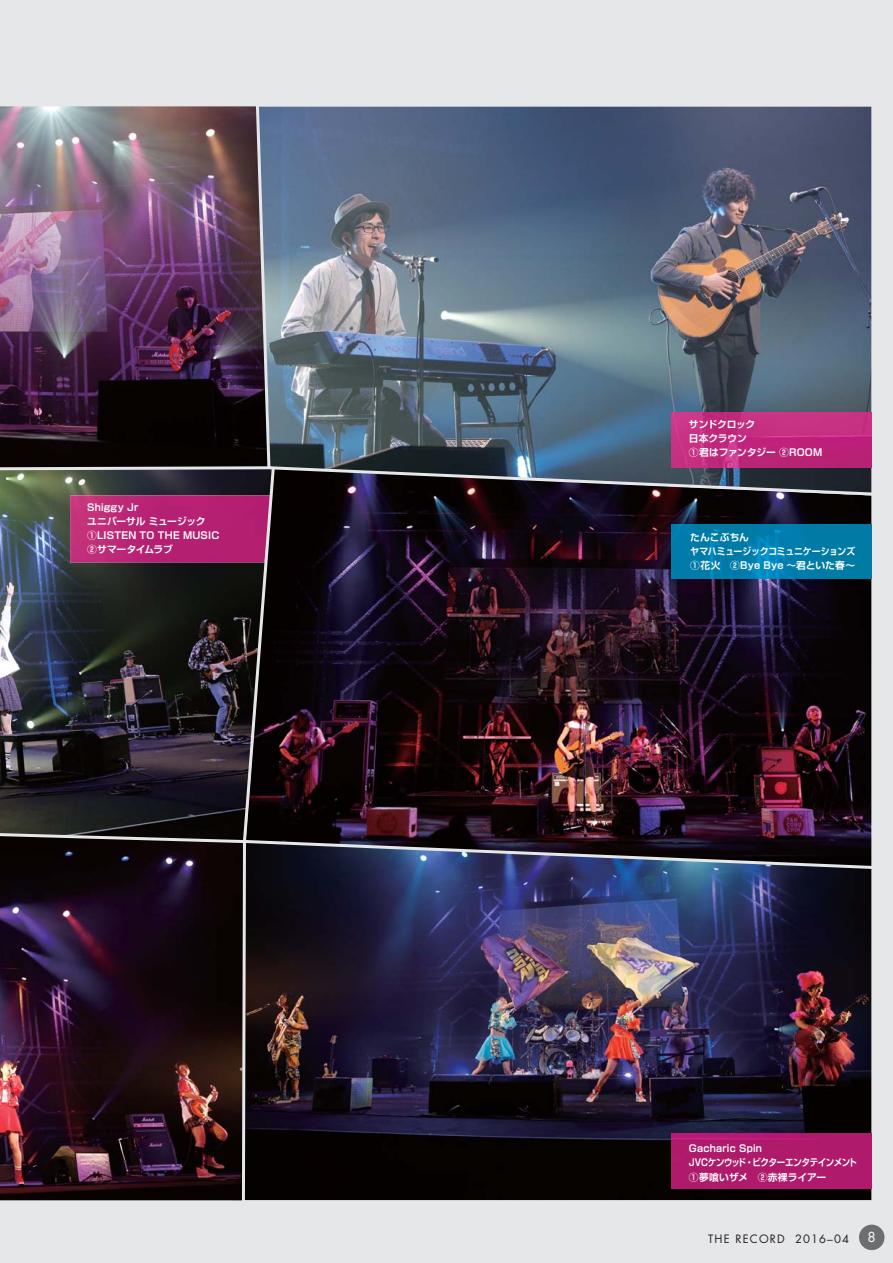
<style>
.page{position:relative;width:893px;height:1263px;background:#e6e7e8}
.page>*{position:absolute;margin:0;border:0;box-sizing:border-box;transform-origin:0 0}
.t1{font:13.5px "Futura";color:#fff}
.t2{font:11.25px "Futura";letter-spacing:.1em;color:#231f20}
.t3{font:9.75px/14.1px "Shin Go Pr 6 De Bold 90 pv RKSJ H";letter-spacing:.005em;color:#fff}
.t4{font:9.75px/14.1px "Shin Go Pr 6 De Bold 90 pv RKSJ H";letter-spacing:-.015em;color:#fff}
</style>
<div class="page">
<div style="left:859px;top:1225px;width:25px;height:25px;background:#6d6e70;border-radius:50%"></div>
<img style="left:0;top:100px;width:880px;height:1103px">
<p class="t3" style="left:87px;top:502px;width:134px">Shiggy Jr<br>ユニバーサル ミュージック<br>①LISTEN TO THE MUSIC<br>②サマータイムラブ</p>
<p class="t4" style="left:689px;top:419px;width:135px">サンドクロック<br>日本クラウン<br>①君はファンタジー ②ROOM</p>
<p class="t3" style="left:690px;top:531px;width:166px">たんこぶちん<br>ヤマハミュージックコミュニケーションズ<br>①花火　②Bye Bye ～君といた春～</p>
<p class="t3" style="left:689px;top:1143px;width:170px">Gacharic Spin<br>JVCケンウッド・ビクターエンタテインメント<br>①夢喰いザメ　②赤裸ライアー</p>
<p class="t2" style="left:708px;top:1234px;width:142px">THE RECORD 2016–04</p>
<h1 class="t1" style="left:867px;top:1231px;width:10px">8</h1>
</div>
